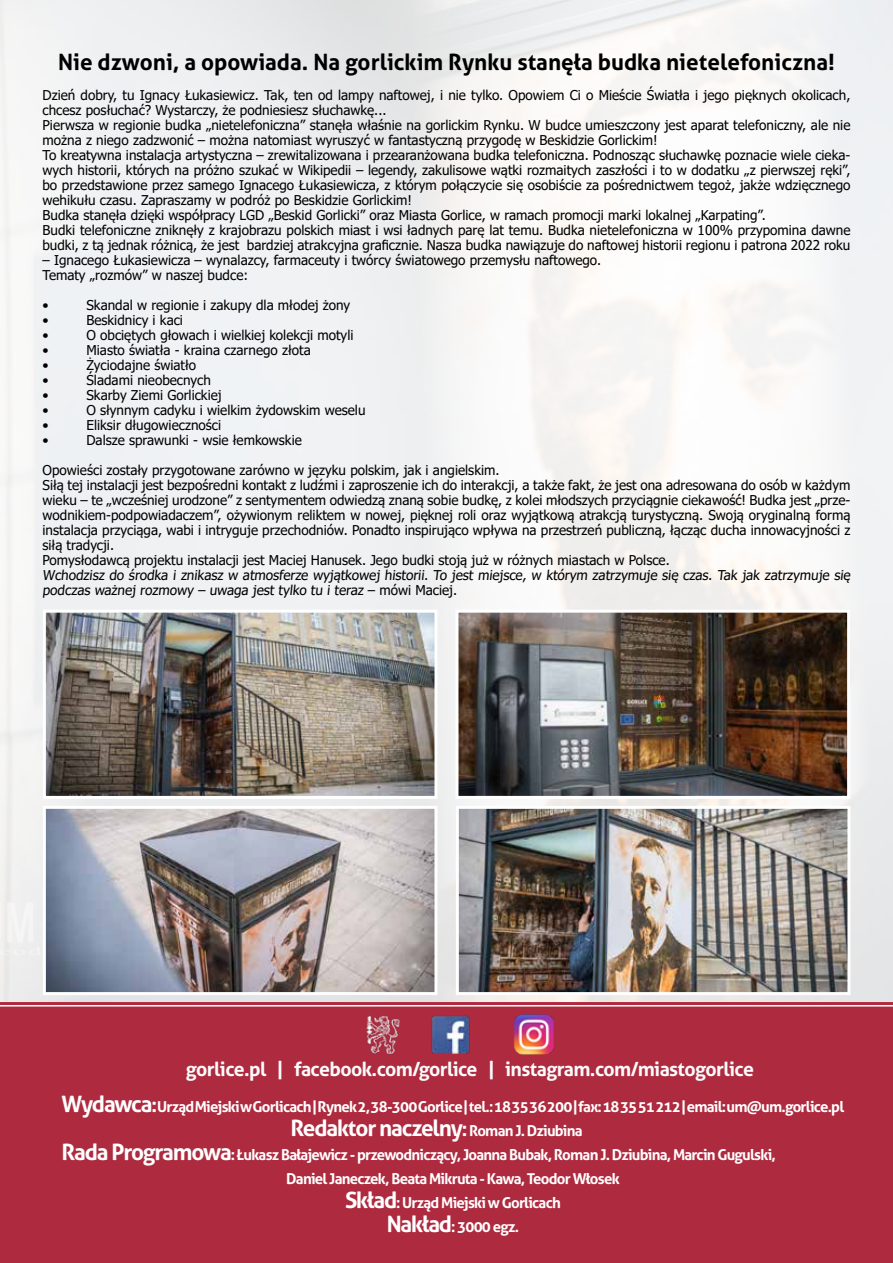
<style>
.page{position:relative;width:893px;height:1263px;background:#fff}
.page>*{position:absolute;margin:0;border:0;box-sizing:border-box;transform-origin:0 0}
.t1{font:700 22.5px "Aller";color:#000}
.t2{font:700 22.5px "Aller";letter-spacing:-.05em;color:#fff}
.t3{font:700 19.5px "Aller";letter-spacing:-.03em;color:#fbfbfb}
.t4{font:700 15px "Aller";letter-spacing:-.05em;color:#fff}
.t5{font:13.5px/15px "Tahoma";color:#000}
.s1{font-size:22.5px}
.s2{font-size:19.5px}
.s3{font-size:15px}
</style>
<div class="page">
<svg style="left:0;top:1000px;width:893px;height:5px;background:#c57783"></svg>
<svg style="left:0;top:1006px;width:893px;height:257px;background:#b43b4e"></svg>
<div style="left:0;top:1009px;width:891px;height:251px;background:#ae2a3f"></div>
<img style="left:359px;top:1012px;width:47px;height:50px">
<img style="left:428px;top:1012px;width:44px;height:44px">
<img style="left:513px;top:1012px;width:44px;height:44px">
<img style="left:460px;top:810px;width:386px;height:181px">
<div style="left:456px;top:806px;width:394px;height:189px;border:3px solid #fff"></div>
<img style="left:47px;top:810px;width:386px;height:181px">
<div style="left:43px;top:806px;width:394px;height:189px;border:3px solid #fff"></div>
<img style="left:47px;top:614px;width:386px;height:181px">
<div style="left:43px;top:610px;width:394px;height:189px;border:3px solid #fff"></div>
<img style="left:459px;top:614px;width:387px;height:181px">
<div style="left:455px;top:610px;width:395px;height:189px;border:3px solid #fff"></div>
<h1 class="t1" style="left:58px;top:48px;width:778px">Nie dzwoni, a opowiada. Na gorlickim Rynku stanęła budka nietelefoniczna!</h1>
<p class="t5" style="left:43px;top:88px;width:809px">Dzień dobry, tu Ignacy Łukasiewicz. Tak, ten od lampy naftowej, i nie tylko. Opowiem Ci o Mieście Światła i jego pięknych okolicach, chcesz posłuchać? Wystarczy, że podniesiesz słuchawkę...<br>Pierwsza w regionie budka „nietelefoniczna” stanęła właśnie na gorlickim Rynku. W budce umieszczony jest aparat telefoniczny, ale nie można z niego zadzwonić – można natomiast wyruszyć w fantastyczną przygodę w Beskidzie Gorlickim!<br>To kreatywna instalacja artystyczna – zrewitalizowana i przearanżowana budka telefoniczna. Podnosząc słuchawkę poznacie wiele cieka&shy;wych historii, których na próżno szukać w Wikipedii – legendy, zakulisowe wątki rozmaitych zaszłości i to w dodatku „z pierwszej ręki”, bo przedstawione przez samego Ignacego Łukasiewicza, z którym połączycie się osobiście za pośrednictwem tegoż, jakże wdzięcznego wehikułu czasu. Zapraszamy w podróż po Beskidzie Gorlickim!<br>Budka stanęła dzięki współpracy LGD „Beskid Gorlicki” oraz Miasta Gorlice, w ramach promocji marki lokalnej „Karpating”.<br>Budki telefoniczne zniknęły z krajobrazu polskich miast i wsi ładnych parę lat temu. Budka nietelefoniczna w 100% przypomina dawne budki, z tą jednak różnicą, że jest bardziej atrakcyjna graficznie. Nasza budka nawiązuje do naftowej historii regionu i patrona 2022 roku</p>
<p class="t5" style="left:43px;top:253px;width:560px">– Ignacego Łukasiewicza – wynalazcy, farmaceuty i twórcy światowego przemysłu naftowego.<br>Tematy „rozmów” w naszej budce:</p>
<p class="t5" style="left:43px;top:298px;width:8px">•</p>
<p class="t5" style="left:86px;top:298px;width:265px">Skandal w regionie i zakupy dla młodej żony</p>
<p class="t5" style="left:43px;top:313px;width:8px">•</p>
<p class="t5" style="left:86px;top:313px;width:98px">Beskidnicy i kaci</p>
<p class="t5" style="left:43px;top:328px;width:8px">•</p>
<p class="t5" style="left:86px;top:328px;width:269px">O obciętych głowach i wielkiej kolekcji motyli</p>
<p class="t5" style="left:43px;top:343px;width:8px">•</p>
<p class="t5" style="left:86px;top:343px;width:226px">Miasto światła - kraina czarnego złota</p>
<p class="t5" style="left:43px;top:358px;width:8px">•</p>
<p class="t5" style="left:86px;top:358px;width:111px">Życiodajne światło</p>
<p class="t5" style="left:43px;top:373px;width:8px">•</p>
<p class="t5" style="left:86px;top:373px;width:126px">Śladami nieobecnych</p>
<p class="t5" style="left:43px;top:388px;width:8px">•</p>
<p class="t5" style="left:86px;top:388px;width:137px">Skarby Ziemi Gorlickiej</p>
<p class="t5" style="left:43px;top:403px;width:8px">•</p>
<p class="t5" style="left:86px;top:403px;width:281px">O słynnym cadyku i wielkim żydowskim weselu</p>
<p class="t5" style="left:43px;top:418px;width:8px">•</p>
<p class="t5" style="left:86px;top:418px;width:136px">Eliksir długowieczności</p>
<p class="t5" style="left:43px;top:433px;width:8px">•</p>
<p class="t5" style="left:86px;top:433px;width:217px">Dalsze sprawunki - wsie łemkowskie</p>
<p class="t5" style="left:43px;top:463px;width:811px">Opowieści zostały przygotowane zarówno w języku polskim, jak i angielskim.<br>Siłą tej instalacji jest bezpośredni kontakt z ludźmi i zaproszenie ich do interakcji, a także fakt, że jest ona adresowana do osób w każdym wieku – te „wcześniej urodzone” z sentymentem odwiedzą znaną sobie budkę, z kolei młodszych przyciągnie ciekawość! Budka jest „prze&shy;wodnikiem-podpowiadaczem”, ożywionym reliktem w nowej, pięknej roli oraz wyjątkową atrakcją turystyczną. Swoją oryginalną formą instalacja przyciąga, wabi i intryguje przechodniów. Ponadto inspirująco wpływa na przestrzeń publiczną, łącząc ducha innowacyjności z siłą tradycji.<br>Pomysłodawcą projektu instalacji jest Maciej Hanusek. Jego budki stoją już w różnych miastach w Polsce.<br>Wchodzisz do środka i znikasz w atmosferze wyjątkowej historii. To jest miejsce, w którym zatrzymuje się czas. Tak jak zatrzymuje się podczas ważnej rozmowy – uwaga jest tylko tu i teraz – mówi Maciej.</p>
<h2 class="t3" style="left:186px;top:1057px;width:569px">gorlice.pl | facebook.com/gorlice | instagram.com/miastogorlice</h2>
<p class="t4" style="left:62px;top:1097px;width:784px"><span class="s1">Wydawca</span><span class="s2">:</span> Urząd Miejski w Gorlicach | Rynek 2, 38-300 Gorlice | tel.: 18 35 36 200 | fax: 18 35 51 212 | email: um@um.gorlice.pl</p>
<h1 class="t2" style="left:290px;top:1114px;width:294px">Redaktor naczelny<span class="s2">:</span> <span class="s3">Roman J. Dziubina</span></h1>
<p class="t4" style="left:62px;top:1145px;width:716px"><span class="s1">Rada Programowa</span>: Łukasz Bałajewicz - przewodniczący, Joanna Bubak, Roman J. Dziubina, Marcin Gugulski,</p>
<p class="t4" style="left:286px;top:1169px;width:335px">Daniel Janeczek, Beata Mikruta - Kawa, Teodor Włosek</p>
<p class="t4" style="left:345px;top:1193px;width:217px"><span class="s1">Skład</span>: Urząd Miejski w Gorlicach</p>
<p class="t4" style="left:387px;top:1217px;width:134px"><span class="s1">Nakład</span>: 3000 egz.</p>
</div>
